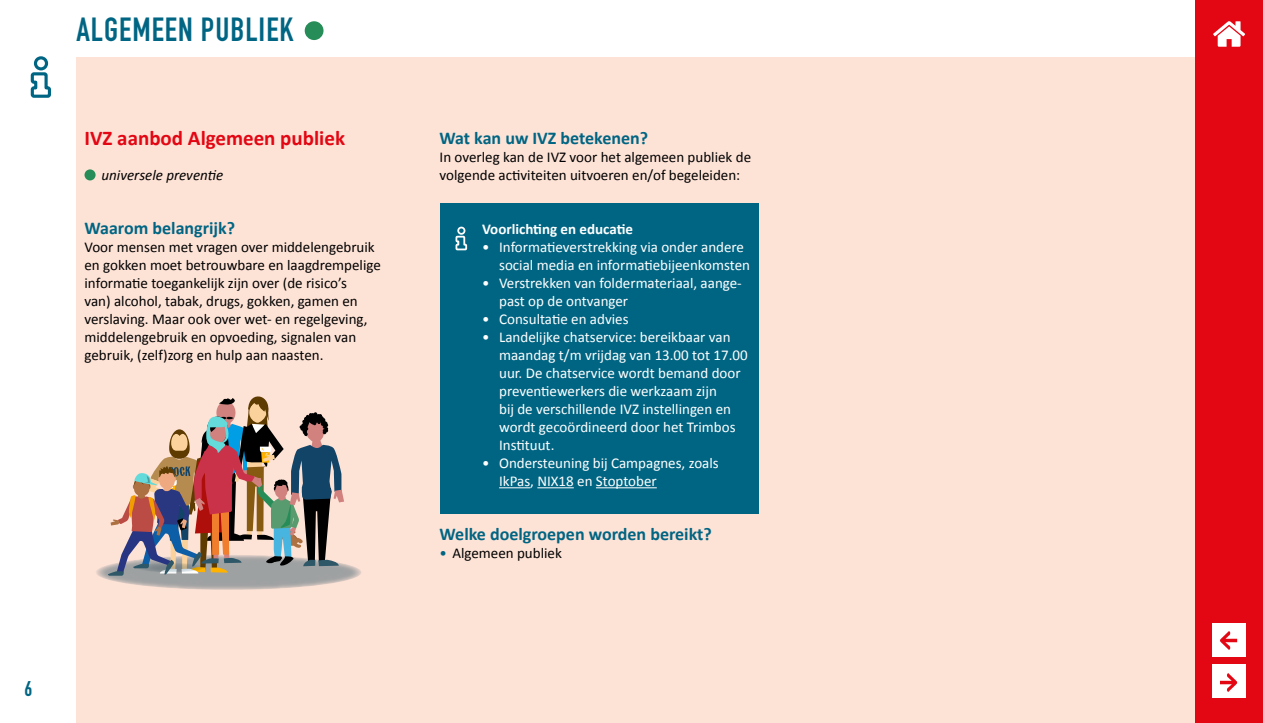
<style>
.page{position:relative;width:1263px;height:723px;background:#fff}
.page>*{position:absolute;margin:0;border:0;box-sizing:border-box;transform-origin:0 0}
.t1{font:700 33px "DIN Condensed";letter-spacing:.03em;color:#006583}
.t2{font:700 21px "Calibri";color:#e30613}
.t3{font:700 21px "DIN Condensed";color:#006583}
.t4{font:700 18px "Calibri";color:#006583}
.t5{font:15px/18px "Calibri";color:#fff}
.t6{font:15px/18px "Calibri";color:#000}
.t7{font:700 15px "Calibri";color:#fff}
.t8{font:italic 15px "Calibri";color:#000}
.s1{color:#006583}
</style>
<div class="page">
<div style="left:77px;top:57px;width:1123px;height:666px;background:#fde2d6"></div>
<div style="left:305px;top:21px;width:18px;height:19px;background:#268c58;border-radius:50%"></div>
<div style="left:1195px;top:0;width:68px;height:723px;background:#e30613"></div>
<div style="left:440px;top:203px;width:318px;height:311px;background:#006583"></div>
<hr style="left:499px;top:487px;width:31px;height:1px;background:#fff">
<hr style="left:537px;top:487px;width:37px;height:1px;background:#fff">
<hr style="left:596px;top:487px;width:61px;height:1px;background:#fff">
<div style="left:85px;top:169px;width:11px;height:11px;background:#268c58;border-radius:50%"></div>
<svg style="left:30px;top:56px;width:21px;height:42px"></svg>
<svg style="left:455px;top:226px;width:13px;height:25px"></svg>
<svg style="left:96px;top:555px;width:265px;height:35px;background:#acaaa9"></svg>
<svg style="left:108px;top:396px;width:236px;height:180px"></svg>
<div style="left:1212px;top:623px;width:33px;height:33px;background:#fff"></div>
<svg style="left:1220px;top:631px;width:17px;height:19px"></svg>
<div style="left:1212px;top:665px;width:33px;height:33px;background:#fff"></div>
<svg style="left:1220px;top:673px;width:17px;height:19px"></svg>
<svg style="left:1213px;top:21px;width:32px;height:26px"></svg>
<h1 class="t1" style="left:77px;top:18px;width:219px">ALGEMEEN PUBLIEK</h1>
<h2 class="t2" style="left:85px;top:130px;width:262px">IVZ aanbod Algemeen publiek</h2>
<p class="t8" style="left:102px;top:165px;width:123px">universele preventie</p>
<p class="t4" style="left:85px;top:221px;width:152px">Waarom belangrijk?</p>
<p class="t6" style="left:85px;top:239px;width:298px">Voor mensen met vragen over middelengebruik en gokken moet betrouwbare en laagdrempelige informatie toegankelijk zijn over (de risico’s<br>van) alcohol, tabak, drugs, gokken, gamen en verslaving. Maar ook over wet- en regelgeving, middelengebruik en opvoeding, signalen van gebruik, (zelf)zorg en hulp aan naasten.</p>
<h2 class="t3" style="left:24px;top:681px;width:9px">6</h2>
<p class="t4" style="left:440px;top:131px;width:210px">Wat kan uw IVZ betekenen?</p>
<p class="t6" style="left:440px;top:149px;width:313px">In overleg kan de IVZ voor het algemeen publiek de volgende activiteiten uitvoeren en/of begeleiden:</p>
<p class="t7" style="left:482px;top:219px;width:152px">Voorlichting en educatie</p>
<p class="t5" style="left:499px;top:238px;width:252px;text-indent:-17px">• Informatieverstrekking via onder andere social media en informatiebijeenkomsten</p>
<p class="t5" style="left:499px;top:274px;width:244px;text-indent:-17px">• Verstrekken van foldermateriaal, aange&shy;past op de ontvanger</p>
<p class="t5" style="left:482px;top:310px;width:148px">• Consultatie en advies</p>
<p class="t5" style="left:499px;top:328px;width:250px;text-indent:-17px">• Landelijke chatservice: bereikbaar van maandag t/m vrijdag van 13.00 tot 17.00 uur. De chatservice wordt bemand door preventiewerkers die werkzaam zijn<br>bij de verschillende IVZ instellingen en wordt gecoördineerd door het Trimbos Instituut.</p>
<p class="t5" style="left:499px;top:454px;width:221px;text-indent:-17px">• Ondersteuning bij Campagnes, zoals<br>IkPas, NIX18 en Stoptober</p>
<p class="t4" style="left:440px;top:527px;width:274px">Welke doelgroepen worden bereikt?</p>
<p class="t6" style="left:440px;top:545px;width:124px"><span class="s1">•</span> Algemeen publiek</p>
</div>
